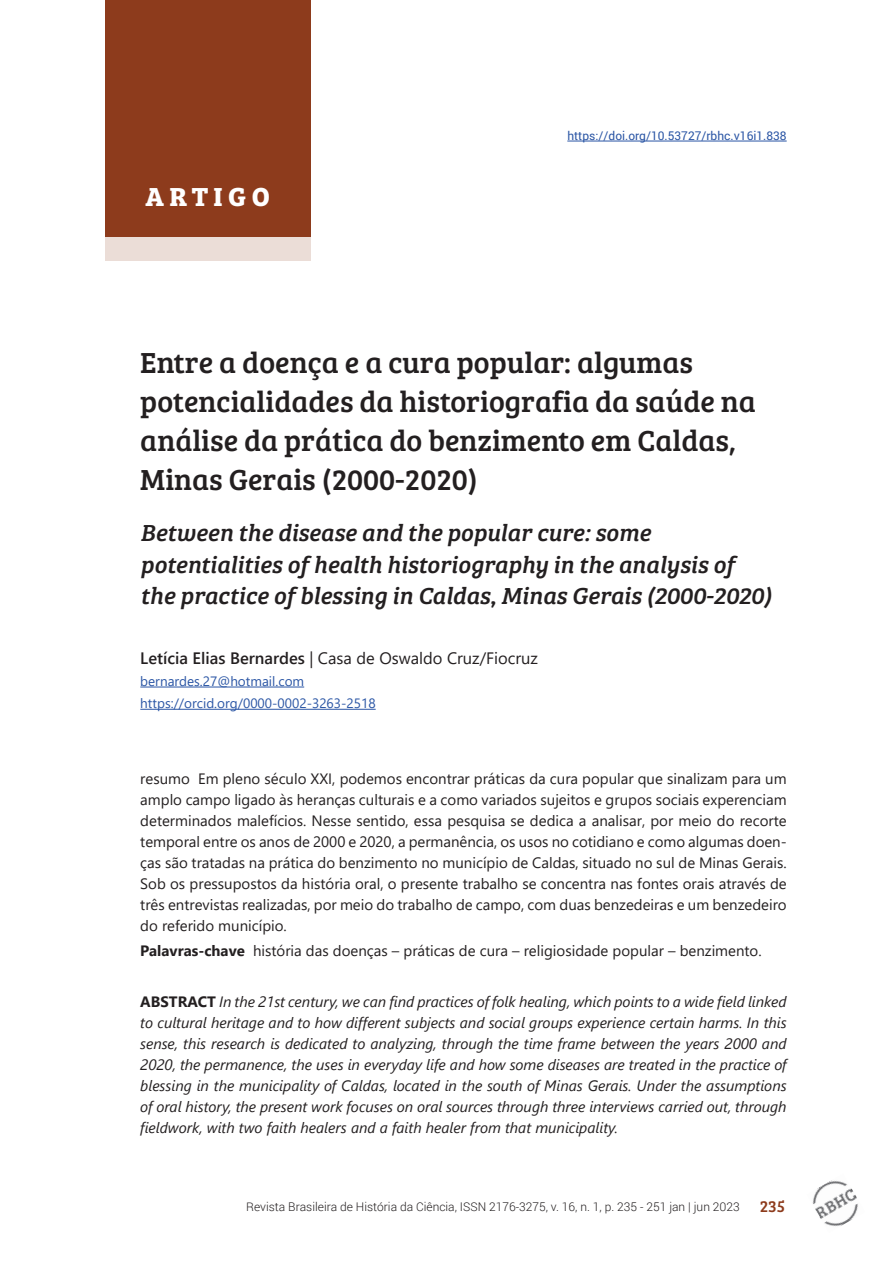
<style>
.page{position:relative;width:893px;height:1263px;background:#fff}
.page>*{position:absolute;margin:0;border:0;box-sizing:border-box;transform-origin:0 0}
.t1{font:30px/39px "Bree Serif";color:#231f20}
.t2{font:700 27px "Bree Serif";letter-spacing:.2em;color:#fff}
.t3{font:italic 24px/31.5px "Bree Serif";color:#231f20}
.t4{font:16.5px "Segoe UI";color:#231f20}
.t5{font:15px/21px "Segoe UI";color:#231f20;text-align:justify}
.t6{font:italic 15px/21px "Segoe UI";color:#231f20;text-align:justify}
.t7{font:13.5px/22.2px "Segoe UI";color:#2b56a5}
.t8{font:300 12px "Roboto";color:#231f20}
.t9{font:12px "Roboto";color:#2b56a5}
.s1{font-weight:600}
.s2{font-weight:700}
.s3{font-weight:700;font-style:normal}
.s4{font-family:"Bree Serif";font-weight:400;font-size:16.5px;color:#8d3b1c}
</style>
<div class="page">
<img style="left:812px;top:1180px;width:46px;height:47px">
<div style="left:105px;top:66px;width:206px;height:195px;background:#ebddd7"></div>
<div style="left:105px;top:0;width:206px;height:236px;background:#8d3b1c"></div>
<hr style="left:567px;top:141px;width:220px;height:1px;background:#2b56a5">
<hr style="left:140px;top:687px;width:164px;height:1px;background:#2b56a5">
<hr style="left:140px;top:709px;width:236px;height:1px;background:#2b56a5">
<h2 class="t2" style="left:145px;top:176px;width:126px">ARTIGO</h2>
<p class="t9" style="left:567px;top:127px;width:221px">https://doi.org/10.53727/rbhc.v16i1.838</p>
<h1 class="t1" style="left:140px;top:341px;width:617px">Entre a doença e a cura popular: algumas potencialidades da historiografia da saúde na análise da prática do benzimento em Caldas, Minas Gerais (2000-2020)</h1>
<h3 class="t3" style="left:140px;top:516px;width:633px">Between the disease and the popular cure: some potentialities of health historiography in the analysis of the practice of blessing in Caldas, Minas Gerais (2000-2020)</h3>
<p class="t4" style="left:140px;top:642px;width:399px"><span class="s1">Letícia Elias Bernardes</span> | Casa de Oswaldo Cruz/Fiocruz</p>
<p class="t7" style="left:140px;top:669px;width:237px">bernardes.27@hotmail.com https://orcid.org/0000-0002-3263-2518</p>
<p class="t5" style="left:140px;top:767px;width:648px">resumo Em pleno século XXI, podemos encontrar práticas da cura popular que sinalizam para um amplo campo ligado às heranças culturais e a como variados sujeitos e grupos sociais experenciam determinados malefícios. Nesse sentido, essa pesquisa se dedica a analisar, por meio do recorte temporal entre os anos de 2000 e 2020, a permanência, os usos no cotidiano e como algumas doen&shy;ças são tratadas na prática do benzimento no município de Caldas, situado no sul de Minas Gerais.<br>Sob os pressupostos da história oral, o presente trabalho se concentra nas fontes orais através de três entrevistas realizadas, por meio do trabalho de campo, com duas benzedeiras e um benzedeiro do referido município.</p>
<p class="t5" style="left:140px;top:939px;width:623px"><span class="s2">Palavras-chave</span> história das doenças – práticas de cura – religiosidade popular – benzimento.</p>
<p class="t6" style="left:140px;top:988px;width:648px"><span class="s3">ABSTRACT</span> In the 21st century, we can find practices of folk healing, which points to a wide field linked to cultural heritage and to how different subjects and social groups experience certain harms. In this sense, this research is dedicated to analyzing, through the time frame between the years 2000 and 2020, the permanence, the uses in everyday life and how some diseases are treated in the practice of blessing in the municipality of Caldas, located in the south of Minas Gerais. Under the assumptions of oral history, the present work focuses on oral sources through three interviews carried out, through fieldwork, with two faith healers and a faith healer from that municipality.</p>
<p class="t8" style="left:246px;top:1198px;width:540px">Revista Brasileira de História da Ciência, ISSN 2176-3275, v. 16, n. 1, p. 235 - 251 jan | jun 2023 <span class="s4">235</span></p>
</div>
